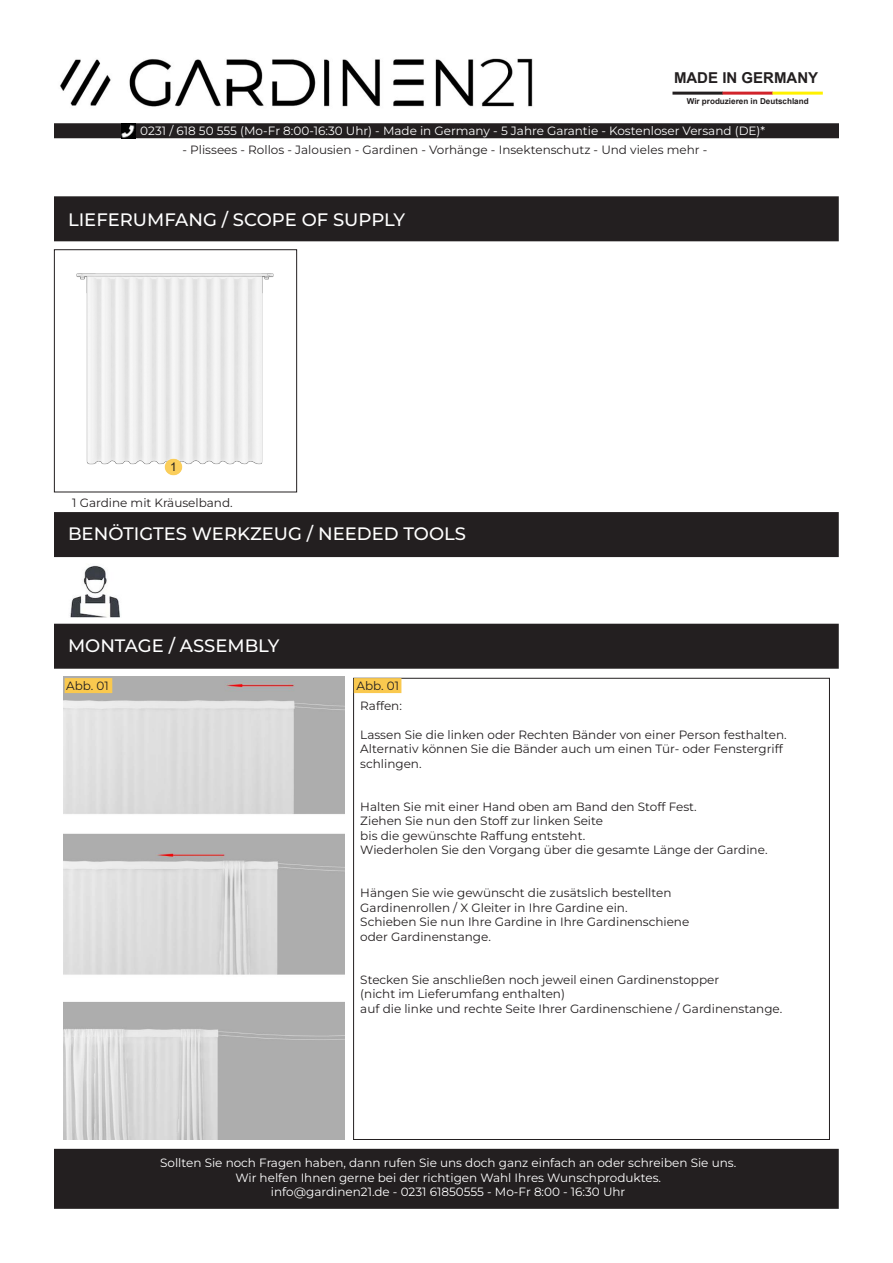
<style>
.page{position:relative;width:893px;height:1263px;background:#fff}
.page>*{position:absolute;margin:0;border:0;box-sizing:border-box;transform-origin:0 0}
.t1{font:500 18px "Montserrat";color:#fff}
.t2{font:700 15px "Arial";color:#231f20}
.t3{font:12px/14.4px "Montserrat";color:#231f20}
.t4{font:12px "Montserrat";color:#fff}
.t5{font:12px "Montserrat";color:#fcfcfc}
.t6{font:12px "Arial";color:#231f20}
.t7{font:700 8.1px "Arial";color:#231f20}
</style>
<div class="page">
<img style="left:64px;top:676px;width:280px;height:464px">
<div style="left:54px;top:196px;width:785px;height:45px;background:#231f20"></div>
<div style="left:54px;top:1149px;width:785px;height:60px;background:#231f20"></div>
<div style="left:54px;top:512px;width:785px;height:45px;background:#231f20"></div>
<div style="left:54px;top:624px;width:785px;height:45px;background:#231f20"></div>
<img style="left:76px;top:273px;width:198px;height:196px">
<div style="left:54px;top:249px;width:243px;height:243px;border:1px solid #231f20"></div>
<img style="left:70px;top:565px;width:50px;height:52px">
<div style="left:65px;top:678px;width:47px;height:15px;background:#fac94f"></div>
<div style="left:354px;top:678px;width:47px;height:15px;background:#fac94f"></div>
<img style="left:165px;top:458px;width:17px;height:18px">
<img style="left:60px;top:58px;width:473px;height:49px">
<div style="left:54px;top:123px;width:785px;height:15px;background:#231f20"></div>
<img style="left:121px;top:124px;width:15px;height:14px">
<hr style="left:672px;top:92px;width:51px;height:3px;background:#231f20">
<hr style="left:722px;top:92px;width:51px;height:3px;background:#d1232a">
<hr style="left:772px;top:92px;width:51px;height:3px;background:#fff101">
<p class="t2" style="left:674px;top:67px;width:146px">MADE IN GERMANY</p>
<p class="t7" style="left:687px;top:95px;width:123px">Wir produzieren in Deutschland</p>
<p class="t5" style="left:140px;top:122px;width:626px">0231 / 618 50 555 (Mo-Fr 8:00-16:30 Uhr) - Made in Germany - 5 Jahre Garantie - Kostenloser Versand (DE)*</p>
<p class="t3" style="left:182px;top:142px;width:526px">- Plissees - Rollos - Jalousien - Gardinen - Vorhänge - Insektenschutz - Und vieles mehr -</p>
<p class="t1" style="left:68px;top:207px;width:339px">LIEFERUMFANG / SCOPE OF SUPPLY</p>
<p class="t6" style="left:170px;top:458px;width:8px">1</p>
<p class="t3" style="left:72px;top:495px;width:162px">1 Gardine mit Kräuselband.</p>
<p class="t1" style="left:68px;top:521px;width:399px">BENÖTIGTES WERKZEUG / NEEDED TOOLS</p>
<p class="t1" style="left:68px;top:633px;width:213px">MONTAGE / ASSEMBLY</p>
<p class="t3" style="left:66px;top:678px;width:44px">Abb. 01</p>
<p class="t3" style="left:356px;top:678px;width:44px">Abb. 01</p>
<p class="t3" style="left:360px;top:698px;width:43px">Raffen:</p>
<p class="t3" style="left:360px;top:727px;width:428px">Lassen Sie die linken oder Rechten Bänder von einer Person festhalten.</p>
<p class="t3" style="left:360px;top:741px;width:424px">Alternativ können Sie die Bänder auch um einen Tür- oder Fenstergriff schlingen.</p>
<p class="t3" style="left:360px;top:799px;width:338px">Halten Sie mit einer Hand oben am Band den Stoff Fest.</p>
<p class="t3" style="left:360px;top:813px;width:244px">Ziehen Sie nun den Stoff zur linken Seite</p>
<p class="t3" style="left:360px;top:828px;width:226px">bis die gewünschte Raffung entsteht.</p>
<p class="t3" style="left:360px;top:842px;width:409px">Wiederholen Sie den Vorgang über die gesamte Länge der Gardine.</p>
<p class="t3" style="left:360px;top:885px;width:313px">Hängen Sie wie gewünscht die zusätslich bestellten</p>
<p class="t3" style="left:360px;top:900px;width:269px">Gardinenrollen / X Gleiter in Ihre Gardine ein.</p>
<p class="t3" style="left:360px;top:914px;width:330px">Schieben Sie nun Ihre Gardine in Ihre Gardinenschiene</p>
<p class="t3" style="left:360px;top:929px;width:132px">oder Gardinenstange.</p>
<p class="t3" style="left:360px;top:972px;width:360px">Stecken Sie anschließen noch jeweil einen Gardinenstopper</p>
<p class="t3" style="left:360px;top:986px;width:206px">(nicht im Lieferumfang enthalten)</p>
<p class="t3" style="left:360px;top:1001px;width:424px">auf die linke und rechte Seite Ihrer Gardinenschiene / Gardinenstange.</p>
<p class="t4" style="left:160px;top:1155px;width:578px">Sollten Sie noch Fragen haben, dann rufen Sie uns doch ganz einfach an oder schreiben Sie uns.</p>
<p class="t4" style="left:235px;top:1169px;width:427px">Wir helfen Ihnen gerne bei der richtigen Wahl Ihres Wunschproduktes.</p>
<p class="t4" style="left:271px;top:1183px;width:356px">info@gardinen21.de - 0231 61850555 - Mo-Fr 8:00 - 16:30 Uhr</p>
</div>
